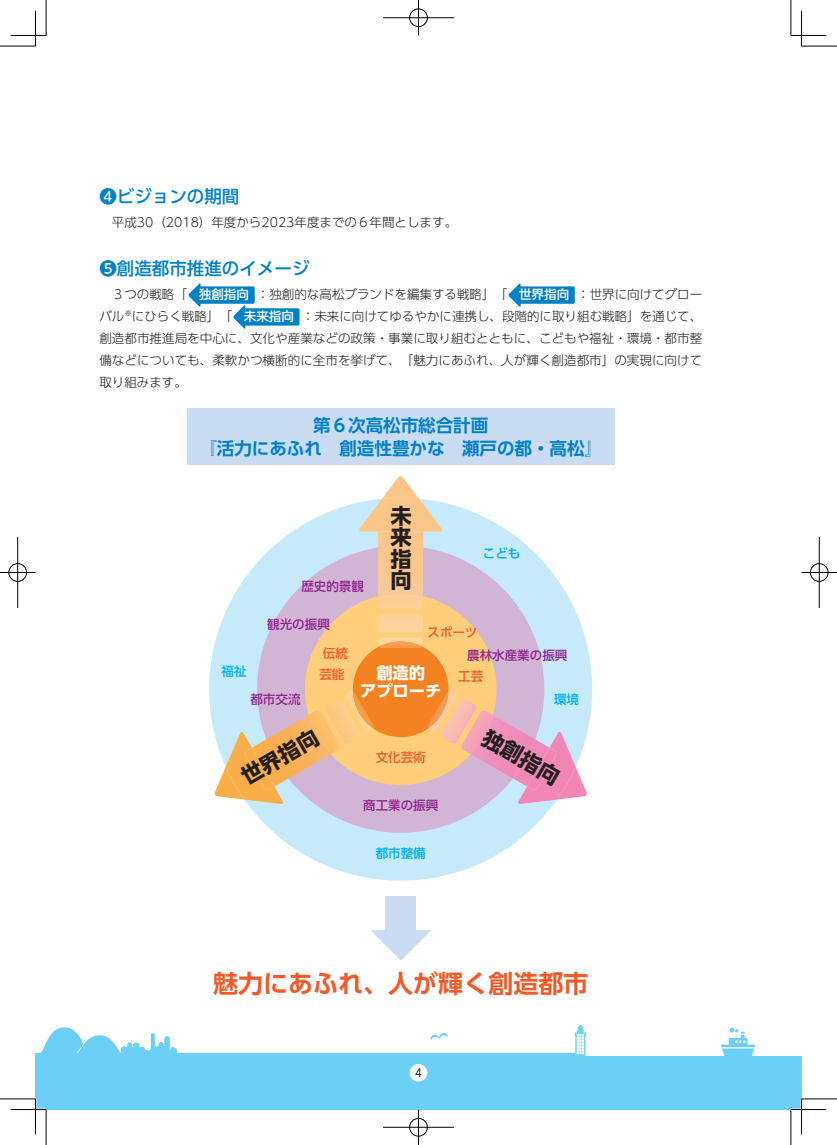
<style>
.page{position:relative;width:837px;height:1145px;background:#fff}
.page>*{position:absolute;margin:0;border:0;box-sizing:border-box;transform-origin:0 0}
.t1{font:700 25px "UD Shin Go Pro De";color:#f15929}
.t2{font:700 21.25px/21.2px "UD Shin Go Pro";color:#231f20;text-align:justify}
.t3{font:700 17.5px/22.5px "UD Shin Go Pro De";color:#0081c7;text-align:center}
.t4{font:500 17.5px "UD Shin Go Pro";color:#0081c7}
.t5{font:700 16.25px/18.8px "UD Shin Go Pro";color:#fff;text-align:center}
.t6{font:300 12.5px/21.9px "UD Shin Go Pro";color:#231f20}
.t7{font:500 12.5px "UD Shin Go Pro";color:#90268f}
.t8{font:500 12.5px/20.8px "UD Shin Go Pro";color:#f15929}
.t9{font:500 12.5px "UD Shin Go Pro";color:#00aeef}
.t10{font:11.25px "UD Shin Go Pro";color:#231f20;scale:.9 1}
.t11{font:300 7.5px "UD Shin Go Pro";color:#231f20}
.s1{font-weight:500;color:#fff}
</style>
<div class="page">
<div style="left:35px;top:1056px;width:766px;height:53px;background:#6bcff6"></div>
<svg style="left:35px;top:1052px;width:539px;height:4px;fill:#6bcff6"></svg>
<svg style="left:430px;top:1033px;width:18px;height:7px"></svg>
<svg style="left:574px;top:1025px;width:12px;height:31px"></svg>
<svg style="left:36px;top:1027px;width:141px;height:29px"></svg>
<svg style="left:721px;top:1027px;width:34px;height:29px"></svg>
<div style="left:187px;top:408px;width:428px;height:57px;background:#c9dcf1"></div>
<div style="left:197px;top:286px;width:57px;height:18px;background:#0081c7;border-radius:2px"></div>
<svg style="left:188px;top:283px;width:12px;height:24px"></svg>
<div style="left:517px;top:286px;width:57px;height:18px;background:#0081c7;border-radius:2px"></div>
<svg style="left:508px;top:283px;width:12px;height:24px"></svg>
<div style="left:242px;top:308px;width:57px;height:17px;background:#0081c7;border-radius:2px"></div>
<svg style="left:233px;top:305px;width:12px;height:24px"></svg>
<div style="left:209px;top:498px;width:383px;height:382px;background:#c6eafa;border-radius:50%"></div>
<div style="left:257px;top:545px;width:287px;height:287px;background:#d2b5d5;border-radius:50%"></div>
<div style="left:305px;top:593px;width:191px;height:192px;background:#fece7a;border-radius:50%"></div>
<div style="left:353px;top:641px;width:95px;height:96px;background:#f58220;border-radius:50%"></div>
<img style="left:378px;top:531px;width:45px;height:14px">
<img style="left:378px;top:545px;width:45px;height:48px">
<img style="left:378px;top:593px;width:45px;height:16px">
<img style="left:378px;top:614px;width:45px;height:18px">
<img style="left:378px;top:637px;width:45px;height:9px">
<img style="left:379px;top:641px;width:43px;height:7px">
<img style="left:383px;top:476px;width:36px;height:22px">
<img style="left:358px;top:498px;width:84px;height:33px">
<img style="left:283px;top:778px;width:5px;height:4px">
<img style="left:279px;top:715px;width:51px;height:63px">
<img style="left:308px;top:711px;width:32px;height:43px">
<img style="left:324px;top:699px;width:36px;height:44px">
<img style="left:344px;top:691px;width:29px;height:41px">
<img style="left:353px;top:691px;width:21px;height:37px">
<img style="left:214px;top:769px;width:11px;height:29px">
<img style="left:225px;top:732px;width:58px;height:72px">
<img style="left:244px;top:747px;width:30px;height:42px">
<img style="left:471px;top:715px;width:51px;height:63px">
<img style="left:461px;top:710px;width:31px;height:44px">
<img style="left:441px;top:698px;width:35px;height:45px">
<img style="left:428px;top:691px;width:28px;height:41px">
<img style="left:427px;top:691px;width:21px;height:37px">
<img style="left:575px;top:767px;width:12px;height:31px">
<img style="left:517px;top:732px;width:58px;height:72px">
<img style="left:527px;top:747px;width:29px;height:42px">
<div style="left:385px;top:896px;width:31px;height:41px;background:#c9dcf1"></div>
<svg style="left:371px;top:930px;width:60px;height:30px"></svg>
<div style="left:409px;top:1063px;width:18px;height:18px;background:#fff;border-radius:50%"></div>
<hr style="left:11px;top:1108px;width:35px;height:2px;background:#fff">
<hr style="left:790px;top:1108px;width:36px;height:2px;background:#fff">
<hr style="left:800px;top:1098px;width:2px;height:36px;background:#fff">
<hr style="left:0;top:46px;width:35px;height:1px;background:#000">
<hr style="left:801px;top:46px;width:35px;height:1px;background:#000">
<hr style="left:0;top:1098px;width:35px;height:1px;background:#000">
<hr style="left:801px;top:1098px;width:35px;height:1px;background:#000">
<hr style="left:46px;top:0;width:1px;height:35px;background:#000">
<hr style="left:46px;top:1109px;width:1px;height:35px;background:#000">
<hr style="left:790px;top:0;width:1px;height:35px;background:#000">
<hr style="left:790px;top:1109px;width:1px;height:35px;background:#000">
<hr style="left:11px;top:35px;width:35px;height:1px;background:#000">
<hr style="left:790px;top:35px;width:36px;height:1px;background:#000">
<hr style="left:11px;top:1109px;width:35px;height:1px;background:#000">
<hr style="left:790px;top:1109px;width:36px;height:1px;background:#000">
<hr style="left:35px;top:11px;width:1px;height:35px;background:#000">
<hr style="left:35px;top:1098px;width:1px;height:36px;background:#000">
<hr style="left:801px;top:11px;width:1px;height:35px;background:#000">
<hr style="left:801px;top:1098px;width:1px;height:36px;background:#000">
<div style="left:408px;top:8px;width:20px;height:19px;border:2px solid #fff;border-radius:50%"></div>
<hr style="left:383px;top:17px;width:71px;height:2px;background:#fff">
<hr style="left:417px;top:0;width:2px;height:35px;background:#fff">
<div style="left:409px;top:9px;width:18px;height:18px;border:1px solid #000;border-radius:50%"></div>
<hr style="left:383px;top:18px;width:71px;height:1px;background:#000">
<hr style="left:418px;top:0;width:1px;height:35px;background:#000">
<div style="left:408px;top:1117px;width:20px;height:20px;border:2px solid #fff;border-radius:50%"></div>
<hr style="left:383px;top:1126px;width:71px;height:2px;background:#fff">
<hr style="left:417px;top:1109px;width:2px;height:35px;background:#fff">
<div style="left:409px;top:1118px;width:18px;height:18px;border:1px solid #000;border-radius:50%"></div>
<hr style="left:383px;top:1127px;width:71px;height:1px;background:#000">
<hr style="left:418px;top:1109px;width:1px;height:35px;background:#000">
<div style="left:8px;top:562px;width:19px;height:20px;border:2px solid #fff;border-radius:50%"></div>
<hr style="left:0;top:571px;width:35px;height:2px;background:#fff">
<hr style="left:17px;top:537px;width:2px;height:71px;background:#fff">
<div style="left:9px;top:563px;width:18px;height:18px;border:1px solid #000;border-radius:50%"></div>
<hr style="left:0;top:572px;width:35px;height:1px;background:#000">
<hr style="left:18px;top:537px;width:1px;height:71px;background:#000">
<div style="left:809px;top:562px;width:19px;height:20px;border:2px solid #fff;border-radius:50%"></div>
<hr style="left:801px;top:571px;width:35px;height:2px;background:#fff">
<div style="left:809px;top:563px;width:19px;height:18px;border:1px solid #000;border-radius:50%"></div>
<hr style="left:801px;top:572px;width:35px;height:1px;background:#000">
<hr style="left:818px;top:537px;width:1px;height:71px;background:#000">
<h3 class="t4" style="left:99px;top:182px;width:141px">❹ビジョンの期間</h3>
<p class="t6" style="left:99px;top:211px;width:359px">　平成30（2018）年度から2023年度までの６年間とします。</p>
<h3 class="t4" style="left:99px;top:254px;width:211px">❺創造都市推進のイメージ</h3>
<p class="t6" style="left:99px;top:283px;width:604px">　３つの戦略「 <span class="s1">独創指向</span> ：独創的な高松ブランドを編集する戦略」「 <span class="s1">世界指向</span> ：世界に向けてグローバル</p>
<p class="t11" style="left:124px;top:307px;width:9px">※</p>
<p class="t6" style="left:99px;top:305px;width:604px;text-align:justify;text-indent:32px">にひらく戦略」「 <span class="s1">未来指向</span> ：未来に向けてゆるやかに連携し、段階的に取り組む戦略」を通じて、創造都市推進局を中心に、文化や産業などの政策・事業に取り組むとともに、こどもや福祉・環境・都市整備などについても、柔軟かつ横断的に全市を挙げて、「魅力にあふれ、人が輝く創造都市」の実現に向けて取り組みます。</p>
<h3 class="t3" style="left:199px;top:414px;width:404px">第６次高松市総合計画<br>『活力にあふれ　創造性豊かな　瀬戸の都・高松』</h3>
<h2 class="t2" style="left:390px;top:505px;width:22px">未来指向</h2>
<p class="t9" style="left:482px;top:543px;width:39px">こども</p>
<p class="t7" style="left:301px;top:576px;width:64px">歴史的景観</p>
<p class="t7" style="left:267px;top:614px;width:64px">観光の振興</p>
<p class="t8" style="left:427px;top:621px;width:51px">スポーツ</p>
<p class="t8" style="left:458px;top:666px;width:26px">工芸</p>
<p class="t8" style="left:319px;top:643px;width:30px">伝統芸能</p>
<p class="t7" style="left:467px;top:645px;width:101px">農林水産業の振興</p>
<h3 class="t5" style="left:360px;top:662px;width:83px">創造的<br>アプローチ</h3>
<p class="t9" style="left:221px;top:661px;width:26px">福祉</p>
<p class="t7" style="left:250px;top:689px;width:51px">都市交流</p>
<p class="t9" style="left:554px;top:689px;width:26px">環境</p>
<h2 class="t2" style="left:237px;top:768px;width:87px;rotate:-30deg">世界指向</h2>
<h2 class="t2" style="left:489px;top:726px;width:87px;rotate:30deg">独創指向</h2>
<p class="t8" style="left:375px;top:747px;width:51px">文化芸術</p>
<p class="t7" style="left:363px;top:795px;width:76px">商工業の振興</p>
<p class="t9" style="left:375px;top:842px;width:51px">都市整備</p>
<h1 class="t1" style="left:213px;top:962px;width:376px">魅力にあふれ、人が輝く創造都市</h1>
<p class="t10" style="left:415px;top:1063px;width:9px">4</p>
</div>
